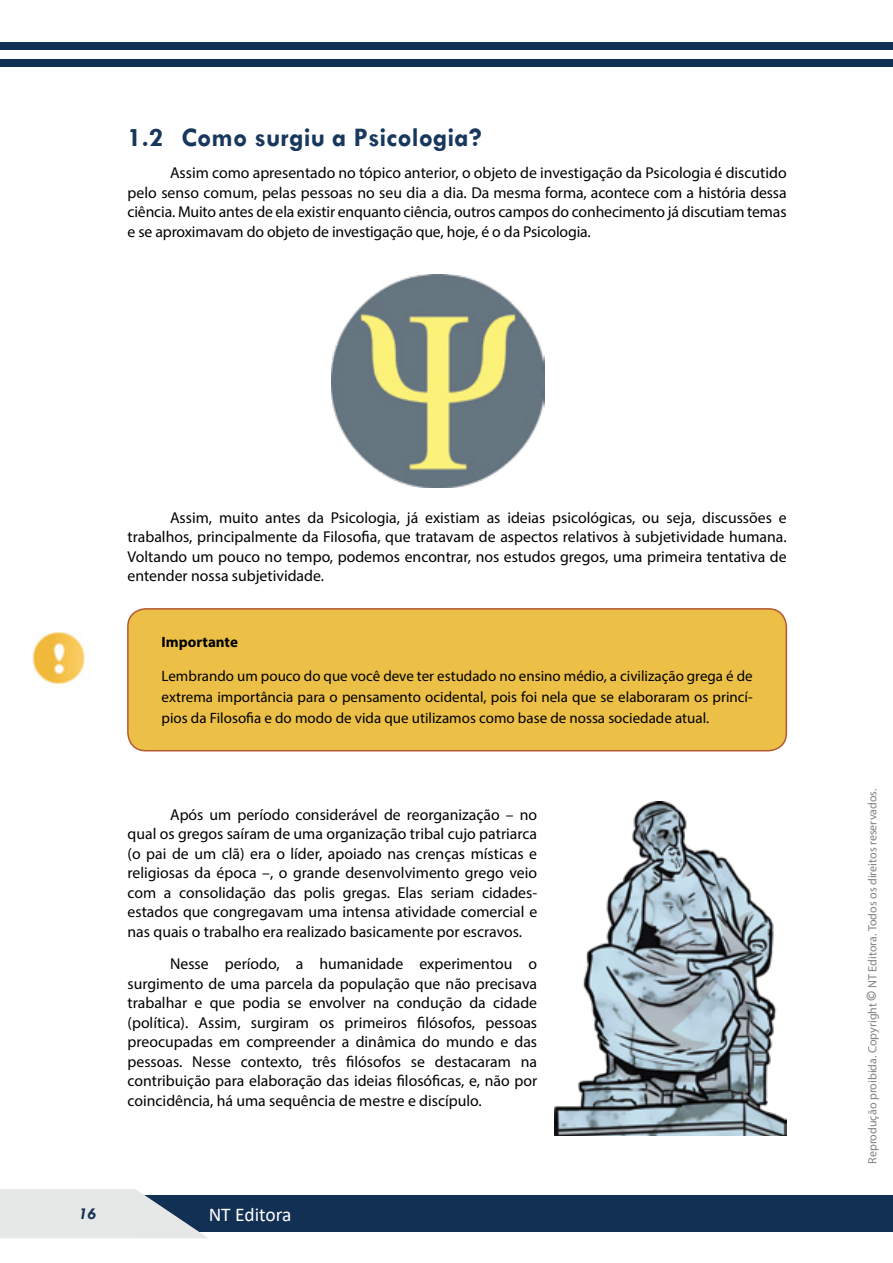
<style>
.page{position:relative;width:893px;height:1263px;background:#fff}
.page>*{position:absolute;margin:0;border:0;box-sizing:border-box;transform-origin:0 0}
.t1{font:700 27px "Tw Cen";color:#18375d}
.t2{font:19.5px "Calibri";color:#fff}
.t3{font:italic 700 16.5px "Tw Cen";color:#123053}
.t4{font:15.75px/19.5px "Myriad Pro";color:#000;text-align:justify}
.t5{font:15px/21px "Myriad Pro";color:#000;text-align:justify}
.t6{font:700 15px "Myriad Pro";color:#000}
.t7{font:12px "Myriad Pro";color:#808285}
.s1{font-weight:700;font-size:15px}
</style>
<div class="page">
<div style="left:0;top:43px;width:893px;height:7px;background:#123053"></div>
<div style="left:0;top:59px;width:893px;height:7px;background:#123053"></div>
<div style="left:0;top:1195px;width:893px;height:37px;background:#123053"></div>
<svg style="left:0;top:1189px;width:208px;height:49px"></svg>
<div style="left:128px;top:609px;width:658px;height:142px;background:#ecc047;border-radius:18px"></div>
<div style="left:127px;top:608px;width:660px;height:143px;border:2px solid #b45733;border-radius:18px"></div>
<img style="left:332px;top:274px;width:212px;height:213px">
<img style="left:554px;top:801px;width:233px;height:334px">
<img style="left:32px;top:632px;width:54px;height:53px">
<h1 class="t1" style="left:128px;top:121px;width:356px">1.2 Como surgiu a Psicologia?</h1>
<p class="t4" style="left:128px;top:163px;width:661px;text-indent:43px">Assim como apresentado no tópico anterior, o objeto de investigação da Psicologia é discutido pelo senso comum, pelas pessoas no seu dia a dia. Da mesma forma, acontece com a história dessa ciência. Muito antes de ela existir enquanto ciência, outros campos do conhecimento já discutiam temas e se aproximavam do objeto de investigação que, hoje, é o da Psicologia.</p>
<p class="t4" style="left:128px;top:507px;width:661px;text-indent:43px">Assim, muito antes da Psicologia, já existiam as ideias psicológicas, ou seja, discussões e trabalhos, principalmente da Filosofia, que tratavam de aspectos relativos à subjetividade humana.<br>Voltando um pouco no tempo, podemos encontrar, nos estudos gregos, uma primeira tentativa de entender nossa subjetividade.</p>
<p class="t6" style="left:162px;top:632px;width:78px">Importante</p>
<p class="t5" style="left:162px;top:665px;width:593px">Lembrando um pouco do que você deve ter estudado no ensino médio, a civilização grega é de extrema importância para o pensamento ocidental, pois foi nela que se elaboraram os princí&shy;pios da Filosofia e do modo de vida que utilizamos como base de nossa sociedade atual.</p>
<p class="t4" style="left:128px;top:804px;width:411px;text-indent:43px">Após um período considerável de reorganização – no qual os gregos saíram de uma organização tribal cujo patriarca (o pai de um clã) era o líder, apoiado nas crenças místicas e religiosas da época –, o grande desenvolvimento grego veio com a consolidação das polis gregas. Elas seriam cidades&shy;estados que congregavam uma intensa atividade comercial e nas quais o trabalho era realizado basicamente por escravos.</p>
<p class="t4" style="left:128px;top:954px;width:411px;text-indent:43px">Nesse período, a humanidade experimentou o surgimento de uma parcela da população que não precisava trabalhar e que podia se envolver na condução da cidade (política). Assim, surgiram os primeiros filósofos, pessoas preocupadas em compreender a dinâmica do mundo e das pessoas. Nesse contexto, três filósofos se destacaram na contribuição para elaboração das ideias filosóficas, e, não por coincidência, há uma sequência de mestre e discípulo.</p>
<p class="t3" style="left:79px;top:1204px;width:19px">16</p>
<p class="t2" style="left:209px;top:1201px;width:84px">NT Editora</p>
<p class="t7" style="left:865px;top:1164px;width:377px;rotate:-90deg">Reprodução proibida. Copyright <span class="s1">©</span> NT Editora. Todos os direitos reservados.</p>
</div>
